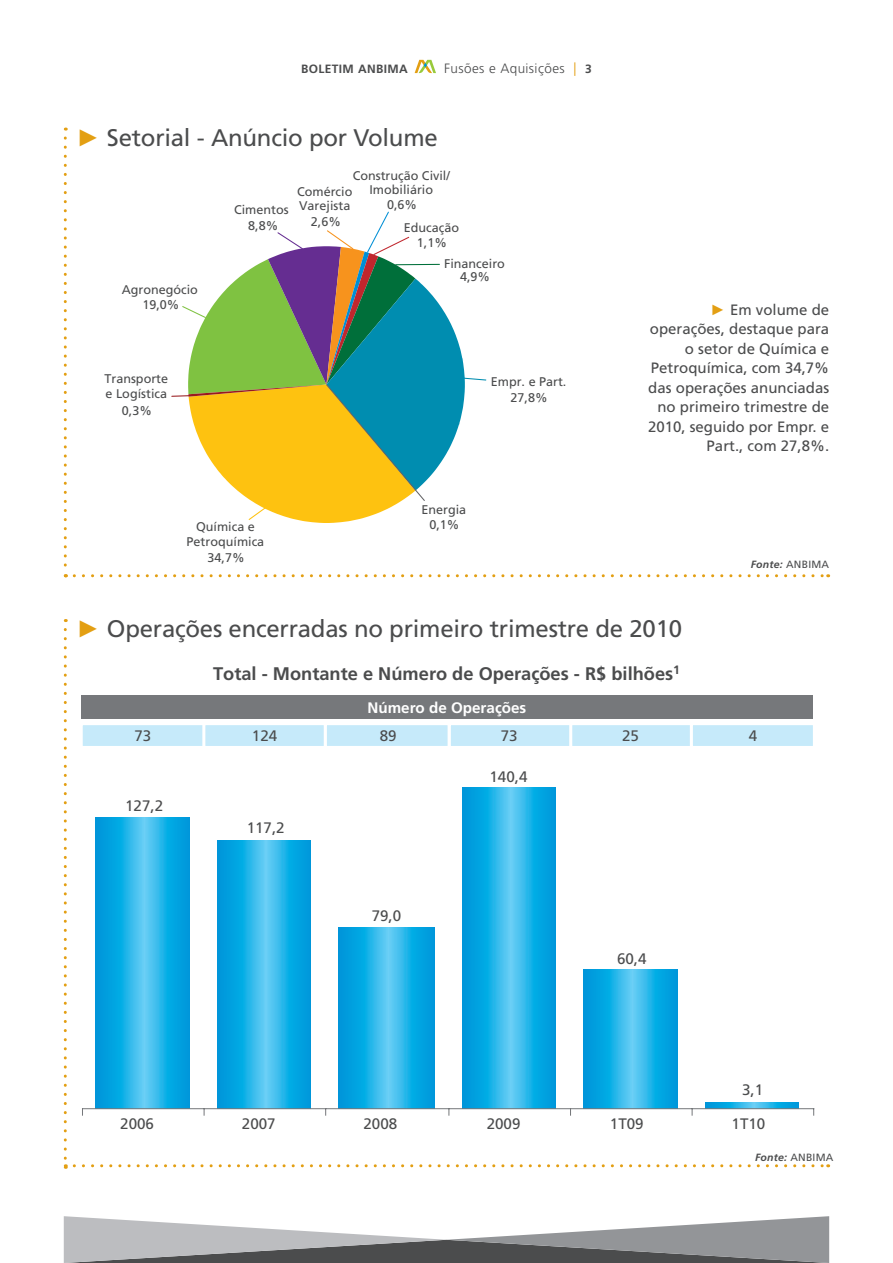
<style>
.page{position:relative;width:893px;height:1263px;background:#fff}
.page>*{position:absolute;margin:0;border:0;box-sizing:border-box;transform-origin:0 0}
.t1{font:24px "Frutiger";letter-spacing:-.01em;color:#4b4c4d}
.t2{font:700 18.3px "Frutiger";color:#4b4c4d}
.t3{font:15.15px "Frutiger";color:#4b4c4d}
.t4{font:700 15.15px "Frutiger";color:#fff}
.t5{font:15px/19.5px "Frutiger";color:#4b4c4d;text-align:right}
.t6{font:300 13.5px "Frutiger CE";letter-spacing:.03em;color:#4b4c4d}
.t7{font:12.6px/14.7px "Frutiger";color:#4b4c4d;text-align:center}
.t8{font:700 12px "Frutiger CE";letter-spacing:.03em;color:#4b4c4d}
.t9{font:italic 700 10.5px "Frutiger CE";letter-spacing:.02em;color:#4b4c4d}
.s1{color:#e39f13}
.s2{font-family:"Arial";font-weight:700;color:#e39f13}
.s3{font-family:"Frutiger";font-weight:400;font-style:normal}
</style>
<div class="page">
<svg style="left:64px;top:1216px;width:765px;height:47px"></svg>
<svg style="left:415px;top:60px;width:21px;height:13px"></svg>
<div style="left:81px;top:695px;width:732px;height:24px;background:#76787b"></div>
<div style="left:81px;top:724px;width:124px;height:23px;background:#c6eafa"></div>
<div style="left:80px;top:722px;width:126px;height:27px;border:3px solid #fff"></div>
<div style="left:204px;top:724px;width:121px;height:23px;background:#c6eafa"></div>
<div style="left:202px;top:722px;width:125px;height:27px;border:3px solid #fff"></div>
<div style="left:325px;top:724px;width:124px;height:23px;background:#c6eafa"></div>
<div style="left:324px;top:722px;width:127px;height:27px;border:3px solid #fff"></div>
<div style="left:449px;top:724px;width:123px;height:23px;background:#c6eafa"></div>
<div style="left:448px;top:722px;width:125px;height:27px;border:3px solid #fff"></div>
<div style="left:571px;top:724px;width:122px;height:23px;background:#c6eafa"></div>
<div style="left:569px;top:722px;width:126px;height:27px;border:3px solid #fff"></div>
<div style="left:691px;top:724px;width:123px;height:23px;background:#c6eafa"></div>
<div style="left:690px;top:722px;width:126px;height:27px;border:3px solid #fff"></div>
<svg style="left:96px;top:818px;width:93px;height:290px;background:#1dafe6"></svg>
<svg style="left:217px;top:840px;width:94px;height:268px;background:#1dafe6"></svg>
<svg style="left:339px;top:928px;width:95px;height:180px;background:#1dafe6"></svg>
<svg style="left:462px;top:787px;width:94px;height:321px;background:#1dafe6"></svg>
<svg style="left:584px;top:970px;width:93px;height:138px;background:#1dafe6"></svg>
<svg style="left:705px;top:1102px;width:94px;height:6px"></svg>
<hr style="left:82px;top:1108px;width:732px;height:1px;background:#76787b">
<svg style="left:74px;top:1164px;width:755px;height:3px"></svg>
<svg style="left:64px;top:629px;width:3px;height:540px"></svg>
<svg style="left:171px;top:211px;width:316px;height:312px"></svg>
<svg style="left:74px;top:574px;width:755px;height:3px"></svg>
<svg style="left:64px;top:138px;width:3px;height:439px"></svg>
<p class="t8" style="left:301px;top:62px;width:108px">BOLETIM ANBIMA</p>
<p class="t6" style="left:444px;top:61px;width:134px">Fusões e Aquisições <span class="s1">|</span></p>
<h1 class="t1" style="left:77px;top:123px;width:363px"><span class="s2">►</span> Setorial - Anúncio por Volume</h1>
<p class="t7" style="left:122px;top:283px;width:78px">Agronegócio<br>19,0%</p>
<p class="t7" style="left:104px;top:372px;width:65px;text-align:left">Transporte e Logística</p>
<p class="t7" style="left:122px;top:403px;width:32px">0,3%</p>
<p class="t7" style="left:234px;top:202px;width:56px;line-height:15.8px">Cimentos<br>8,8%</p>
<p class="t7" style="left:353px;top:168px;width:99px">Construção Civil/<br>Imobiliário<br>0,6%</p>
<p class="t7" style="left:404px;top:220px;width:57px;line-height:15.5px">Educação<br>1,1%</p>
<p class="t7" style="left:297px;top:184px;width:57px;line-height:15.1px">Comércio<br>Varejista<br>2,6%</p>
<p class="t7" style="left:444px;top:257px;width:62px;line-height:13.5px">Financeiro<br>4,9%</p>
<p class="t7" style="left:491px;top:374px;width:77px;line-height:15.5px">Empr. e Part.<br>27,8%</p>
<p class="t7" style="left:187px;top:520px;width:79px">Química e<br>Petroquímica</p>
<p class="t7" style="left:208px;top:551px;width:39px">34,7%</p>
<p class="t7" style="left:421px;top:501px;width:46px;line-height:15.6px">Energia<br>0,1%</p>
<p class="t5" style="left:648px;top:300px;width:183px"><span class="s2">►</span> Em volume de operações, destaque para o setor de Química e<br>Petroquímica, com 34,7% das operações anunciadas no primeiro trimestre de<br>2010, seguido por Empr. e<br>Part., com 27,8%.</p>
<p class="t9" style="left:751px;top:558px;width:80px">Fonte: <span class="s3">ANBIMA</span></p>
<h1 class="t1" style="left:77px;top:615px;width:607px"><span class="s2">►</span> Operações encerradas no primeiro trimestre de 2010</h1>
<h2 class="t2" style="left:213px;top:663px;width:468px">Total - Montante e Número de Operações - R$ bilhões<sup>1</sup></h2>
<p class="t4" style="left:367px;top:698px;width:160px">Número de Operações</p>
<p class="t3" style="left:134px;top:727px;width:18px">73</p>
<p class="t3" style="left:252px;top:727px;width:27px">124</p>
<p class="t3" style="left:380px;top:727px;width:18px">89</p>
<p class="t3" style="left:501px;top:727px;width:18px">73</p>
<p class="t3" style="left:622px;top:727px;width:18px">25</p>
<p class="t3" style="left:749px;top:727px;width:10px">4</p>
<p class="t3" style="left:125px;top:796px;width:40px">127,2</p>
<p class="t3" style="left:247px;top:819px;width:40px">117,2</p>
<p class="t3" style="left:372px;top:907px;width:31px">79,0</p>
<p class="t3" style="left:489px;top:768px;width:40px">140,4</p>
<p class="t3" style="left:617px;top:949px;width:31px">60,4</p>
<p class="t3" style="left:742px;top:1081px;width:23px">3,1</p>
<p class="t3" style="left:120px;top:1115px;width:35px">2006</p>
<p class="t3" style="left:242px;top:1115px;width:35px">2007</p>
<p class="t3" style="left:363px;top:1115px;width:35px">2008</p>
<p class="t3" style="left:487px;top:1115px;width:35px">2009</p>
<p class="t3" style="left:610px;top:1115px;width:35px">1T09</p>
<p class="t3" style="left:731px;top:1115px;width:35px">1T10</p>
<p class="t9" style="left:755px;top:1151px;width:80px">Fonte: <span class="s3">ANBIMA</span></p>
</div>
